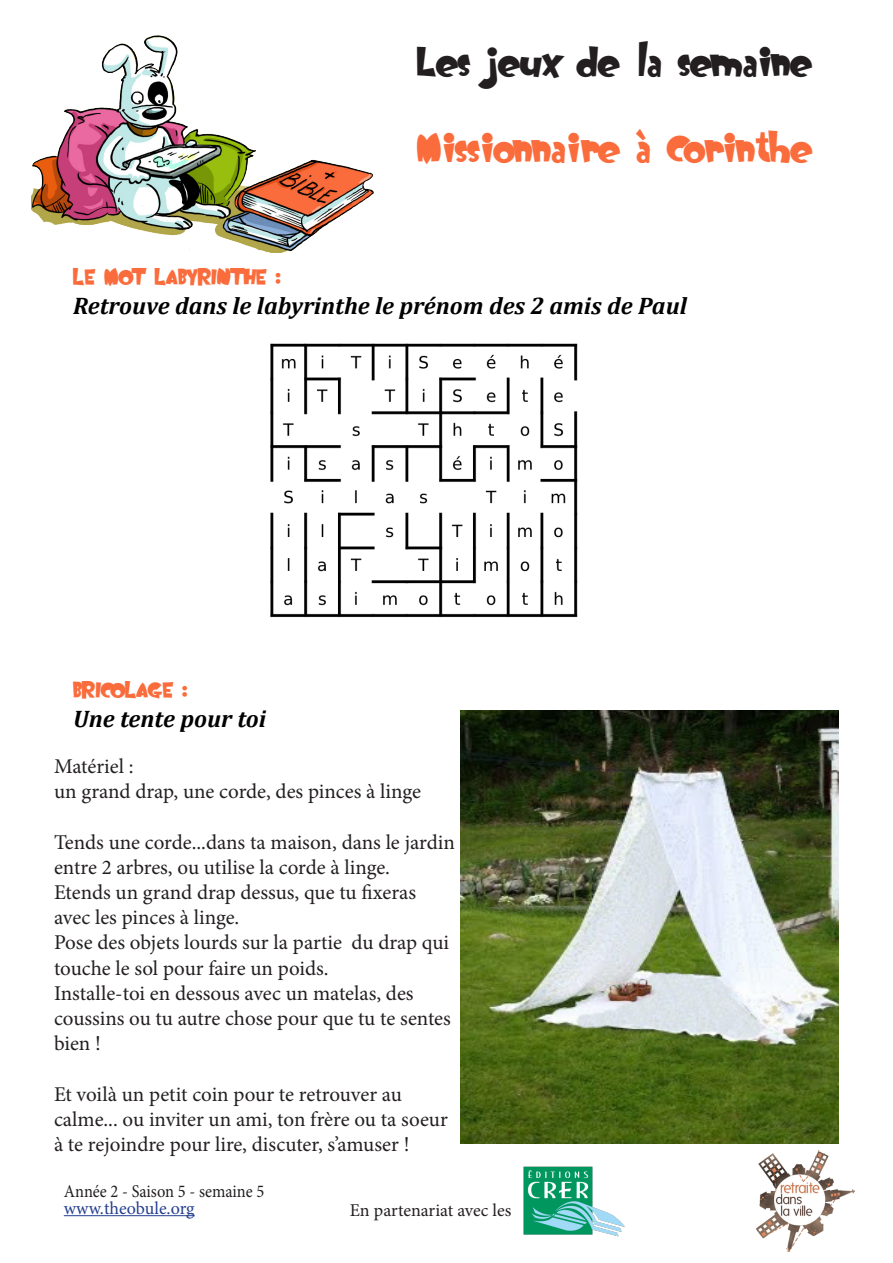
<style>
.page{position:relative;width:893px;height:1263px;background:#fff}
.page>*{position:absolute;margin:0;border:0;box-sizing:border-box;transform-origin:0 0}
.t1{font:36px "Oogie Boogie";color:#fa6c3c}
.t2{font:36px "Oogie Boogie";color:#231f20}
.t3{font:italic 700 24px "Cambria";color:#000}
.t4{font:21px/25.2px "Minion Pro";color:#231f20}
.t5{font:21px "Oogie Boogie";color:#fa6c3c}
.t6{font:18px "Minion Pro";color:#231f20;scale:.91 1}
.t7{font:18px "Minion Pro";color:#231f20}
.t8{font:18px "Minion Pro";color:#253f8e}
</style>
<div class="page">
<hr style="left:64px;top:1215px;width:131px;height:1px;background:#253f8e">
<img style="left:523px;top:1166px;width:102px;height:71px">
<img style="left:32px;top:35px;width:341px;height:218px">
<img style="left:756px;top:1150px;width:99px;height:101px">
<img style="left:461px;top:710px;width:378px;height:433px">
<img style="left:270px;top:343px;width:308px;height:275px">
<p class="t2" style="left:417px;top:42px;width:397px">Les jeux de la semaine</p>
<p class="t1" style="left:417px;top:128px;width:398px">Missionnaire à Corinthe</p>
<p class="t5" style="left:73px;top:266px;width:211px">LE MOT LABYRINTHE :</p>
<p class="t3" style="left:73px;top:289px;width:615px">Retrouve dans le labyrinthe le prénom des 2 amis de Paul</p>
<p class="t5" style="left:73px;top:679px;width:117px">BRICOLAGE :</p>
<p class="t3" style="left:73px;top:702px;width:195px">Une tente pour toi</p>
<p class="t4" style="left:54px;top:754px;width:81px">Matériel :</p>
<p class="t4" style="left:54px;top:779px;width:368px">un grand drap, une corde, des pinces à linge</p>
<p class="t4" style="left:54px;top:829px;width:402px">Tends une corde...dans ta maison, dans le jardin entre 2 arbres, ou utilise la corde à linge.</p>
<p class="t4" style="left:54px;top:880px;width:364px">Etends un grand drap dessus, que tu fixeras avec les pinces à linge.</p>
<p class="t4" style="left:54px;top:930px;width:397px">Pose des objets lourds sur la partie du drap qui touche le sol pour faire un poids.</p>
<p class="t4" style="left:54px;top:980px;width:398px">Installe-toi en dessous avec un matelas, des coussins ou tu autre chose pour que tu te sentes bien !</p>
<p class="t4" style="left:54px;top:1081px;width:395px">Et voilà un petit coin pour te retrouver au calme... ou inviter un ami, ton frère ou ta soeur à te rejoindre pour lire, discuter, s’amuser !</p>
<p class="t6" style="left:64px;top:1179px;width:222px">Année 2 - Saison 5 - semaine 5</p>
<p class="t8" style="left:64px;top:1196px;width:132px">www.theobule.org</p>
<p class="t7" style="left:350px;top:1198px;width:163px">En partenariat avec les</p>
</div>
